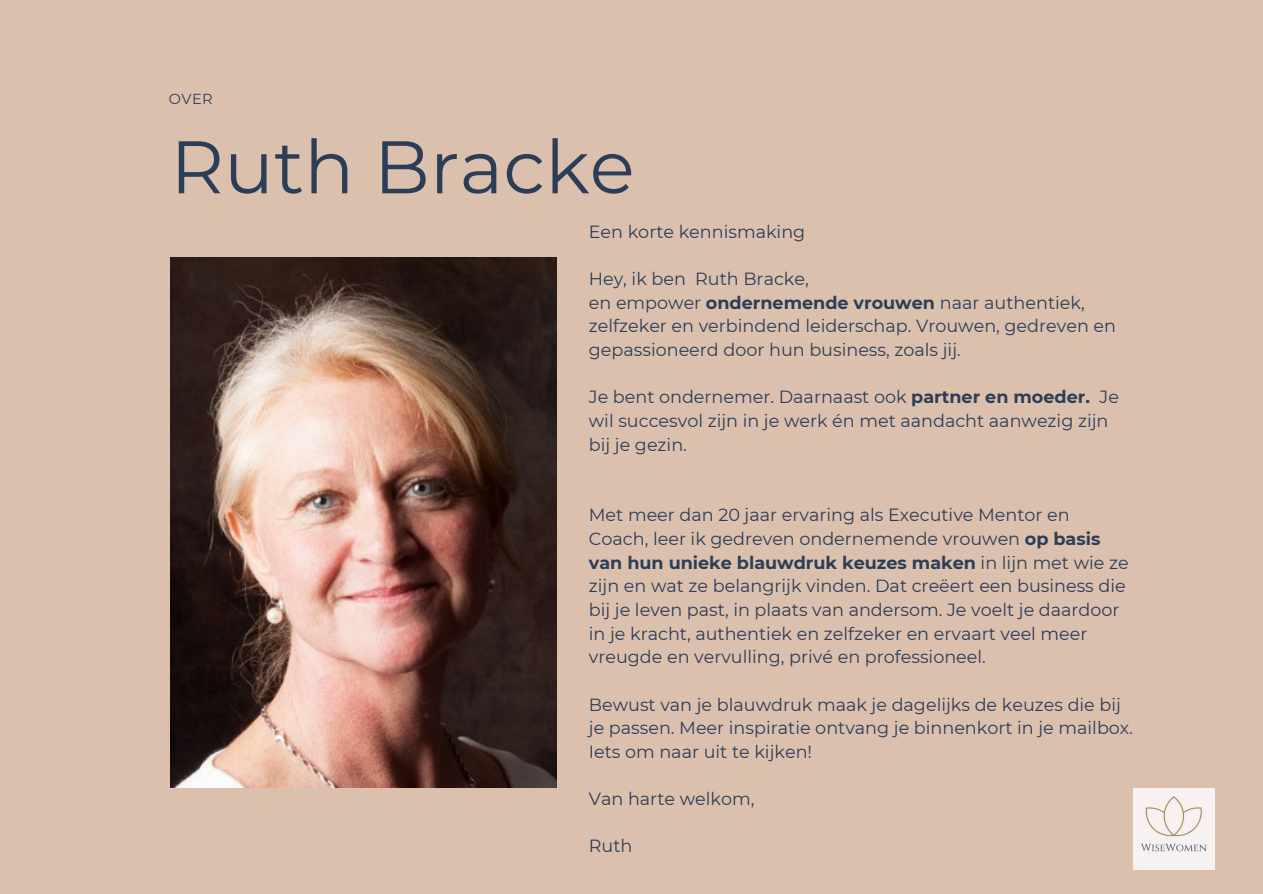
<style>
.page{position:relative;width:1263px;height:894px;background:#fff}
.page>*{position:absolute;margin:0;border:0;box-sizing:border-box;transform-origin:0 0}
.t1{font:74.25px "Montserrat";color:#2c3e57}
.t2{font:17.55px/23.7px "Montserrat";color:#2c3e57}
.t3{font:14.55px "Montserrat";color:#2c3e57}
.s1{font-weight:700}
</style>
<div class="page">
<div style="left:0;top:0;width:1263px;height:893px;background:#dbc0ae"></div>
<img style="left:1133px;top:788px;width:81px;height:81px">
<img style="left:170px;top:257px;width:386px;height:530px">
<p class="t3" style="left:169px;top:90px;width:45px">OVER</p>
<h1 class="t1" style="left:170px;top:121px;width:466px">Ruth Bracke</h1>
<p class="t2" style="left:589px;top:219px;width:218px">Een korte kennismaking</p>
<p class="t2" style="left:589px;top:267px;width:529px">Hey, ik ben Ruth Bracke,<br>en empower <span class="s1">ondernemende vrouwen</span> naar authentiek, zelfzeker en verbindend leiderschap. Vrouwen, gedreven en gepassioneerd door hun business, zoals jij.</p>
<p class="t2" style="left:589px;top:385px;width:532px">Je bent ondernemer. Daarnaast ook <span class="s1">partner en moeder.</span> Je wil succesvol zijn in je werk én met aandacht aanwezig zijn bij je gezin.</p>
<p class="t2" style="left:589px;top:503px;width:541px">Met meer dan 20 jaar ervaring als Executive Mentor en Coach, leer ik gedreven ondernemende vrouwen <span class="s1">op basis van hun unieke blauwdruk keuzes maken</span> in lijn met wie ze zijn en wat ze belangrijk vinden. Dat creëert een business die bij je leven past, in plaats van andersom. Je voelt je daardoor in je kracht, authentiek en zelfzeker en ervaart veel meer vreugde en vervulling, privé en professioneel.</p>
<p class="t2" style="left:589px;top:692px;width:546px">Bewust van je blauwdruk maak je dagelijks de keuzes die bij je passen. Meer inspiratie ontvang je binnenkort in je mailbox.<br>Iets om naar uit te kijken!</p>
<p class="t2" style="left:589px;top:786px;width:167px">Van harte welkom,</p>
<p class="t2" style="left:589px;top:834px;width:45px">Ruth</p>
</div>
